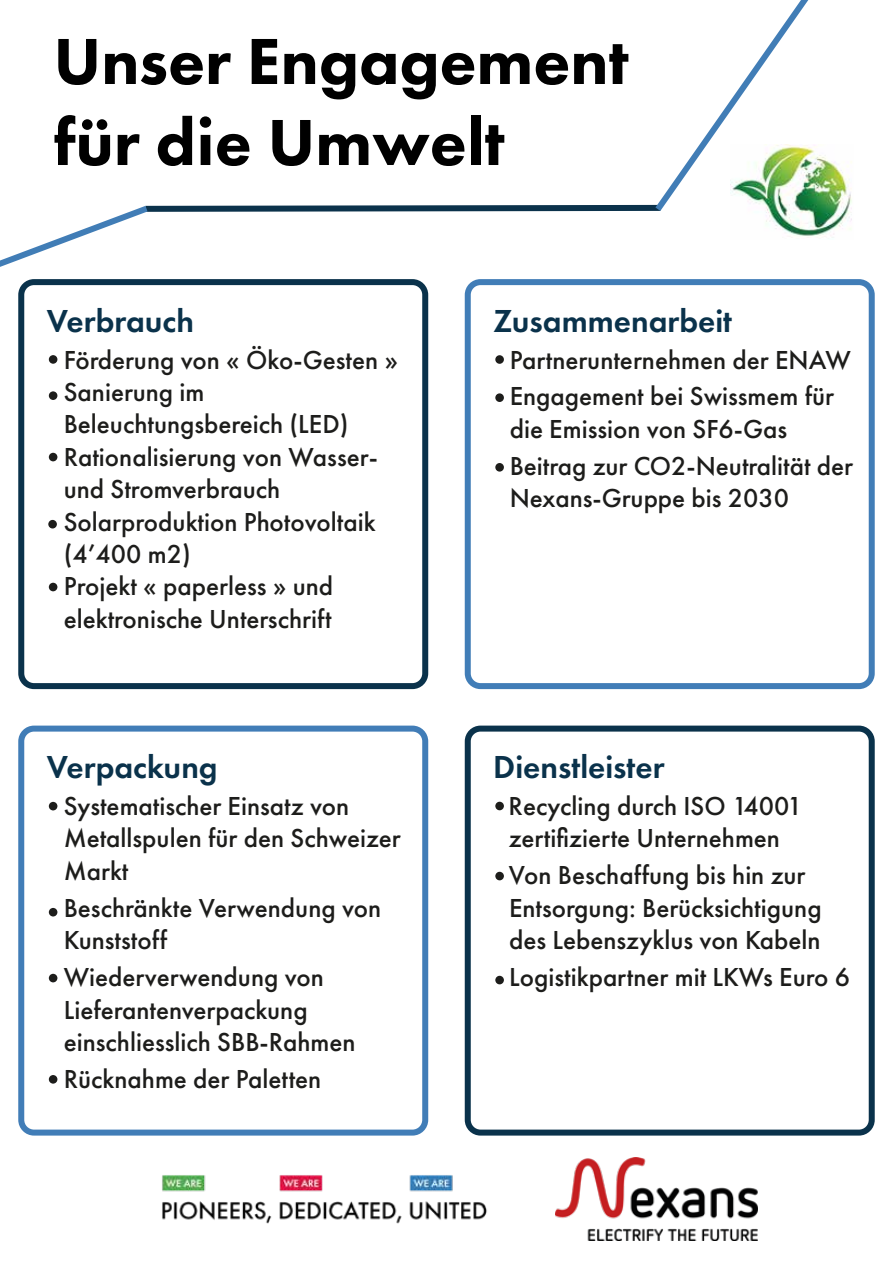
<style>
.page{position:relative;width:893px;height:1263px;background:#fff}
.page>*{position:absolute;margin:0;border:0;box-sizing:border-box;transform-origin:0 0}
.t1{font:800 67.5px/81px "Futura PT";color:#000}
.t2{font:600 33px "Futura PT";color:#0a324b}
.t3{font:500 27px/32.4px "Futura PT";color:#1d1d1b}
</style>
<div class="page">
<svg style="left:154px;top:205px;width:333px;height:7px;background:#2d4f64"></svg>
<svg style="left:0;top:205px;width:154px;height:86px"></svg>
<svg style="left:487px;top:0;width:322px;height:212px"></svg>
<div style="left:18px;top:279px;width:410px;height:410px;border:6px solid #0a324b;border-radius:13px"></div>
<div style="left:465px;top:279px;width:410px;height:410px;border:6px solid #417db7;border-radius:13px"></div>
<div style="left:18px;top:726px;width:410px;height:409px;border:6px solid #417db7;border-radius:13px"></div>
<div style="left:465px;top:726px;width:410px;height:409px;border:6px solid #0a324b;border-radius:13px"></div>
<div style="left:49px;top:355px;width:8px;height:9px;background:#1d1d1b;border-radius:50%"></div>
<div style="left:49px;top:391px;width:8px;height:9px;background:#1d1d1b;border-radius:50%"></div>
<div style="left:49px;top:453px;width:8px;height:8px;background:#1d1d1b;border-radius:50%"></div>
<div style="left:48px;top:520px;width:9px;height:8px;background:#1d1d1b;border-radius:50%"></div>
<div style="left:49px;top:583px;width:8px;height:8px;background:#1d1d1b;border-radius:50%"></div>
<div style="left:49px;top:802px;width:8px;height:8px;background:#1d1d1b;border-radius:50%"></div>
<div style="left:49px;top:974px;width:8px;height:8px;background:#1d1d1b;border-radius:50%"></div>
<div style="left:49px;top:908px;width:8px;height:8px;background:#1d1d1b;border-radius:50%"></div>
<div style="left:49px;top:1075px;width:8px;height:8px;background:#1d1d1b;border-radius:50%"></div>
<div style="left:495px;top:355px;width:9px;height:9px;background:#1d1d1b;border-radius:50%"></div>
<div style="left:495px;top:393px;width:9px;height:9px;background:#1d1d1b;border-radius:50%"></div>
<div style="left:495px;top:463px;width:9px;height:9px;background:#1d1d1b;border-radius:50%"></div>
<div style="left:495px;top:802px;width:9px;height:8px;background:#1d1d1b;border-radius:50%"></div>
<div style="left:495px;top:872px;width:9px;height:8px;background:#1d1d1b;border-radius:50%"></div>
<div style="left:495px;top:976px;width:9px;height:8px;background:#1d1d1b;border-radius:50%"></div>
<img style="left:730px;top:145px;width:122px;height:93px">
<img style="left:555px;top:1158px;width:203px;height:83px">
<img style="left:162px;top:1175px;width:325px;height:49px">
<h1 class="t1" style="left:53px;top:20px;width:577px">Unser Engagement für die Umwelt</h1>
<p class="t2" style="left:47px;top:300px;width:149px">Verbrauch</p>
<p class="t3" style="left:64px;top:343px;width:336px">Förderung von « Öko-Gesten »<br>Sanierung im<br>Beleuchtungsbereich (LED)<br>Rationalisierung von Wasser&shy;und Stromverbrauch<br>Solarproduktion Photovoltaik (4’400 m2)<br>Projekt « paperless » und elektronische Unterschrift</p>
<p class="t2" style="left:47px;top:746px;width:172px">Verpackung</p>
<p class="t3" style="left:64px;top:790px;width:338px">Systematischer Einsatz von<br>Metallspulen für den Schweizer<br>Markt</p>
<p class="t3" style="left:64px;top:891px;width:319px">Beschränkte Verwendung von<br>Kunststoff</p>
<p class="t3" style="left:64px;top:961px;width:293px">Wiederverwendung von<br>Lieferantenverpackung einschliesslich SBB-Rahmen</p>
<p class="t3" style="left:64px;top:1062px;width:259px">Rücknahme der Paletten</p>
<p class="t2" style="left:493px;top:300px;width:240px">Zusammenarbeit</p>
<p class="t3" style="left:510px;top:341px;width:343px;line-height:36.9px">Partnerunternehmen der ENAW<br>Engagement bei Swissmem für</p>
<p class="t3" style="left:510px;top:410px;width:345px;line-height:36.9px">die Emission von SF6-Gas<br>Beitrag zur CO2-Neutralität der</p>
<p class="t3" style="left:510px;top:482px;width:281px">Nexans-Gruppe bis 2030</p>
<p class="t2" style="left:493px;top:746px;width:173px">Dienstleister</p>
<p class="t3" style="left:509px;top:790px;width:295px">Recycling durch ISO 14001 zertifizierte Unternehmen</p>
<p class="t3" style="left:509px;top:859px;width:314px">Von Beschaffung bis hin zur<br>Entsorgung: Berücksichtigung des Lebenszyklus von Kabeln</p>
<p class="t3" style="left:509px;top:961px;width:342px">Logistikpartner mit LKWs Euro 6</p>
</div>
